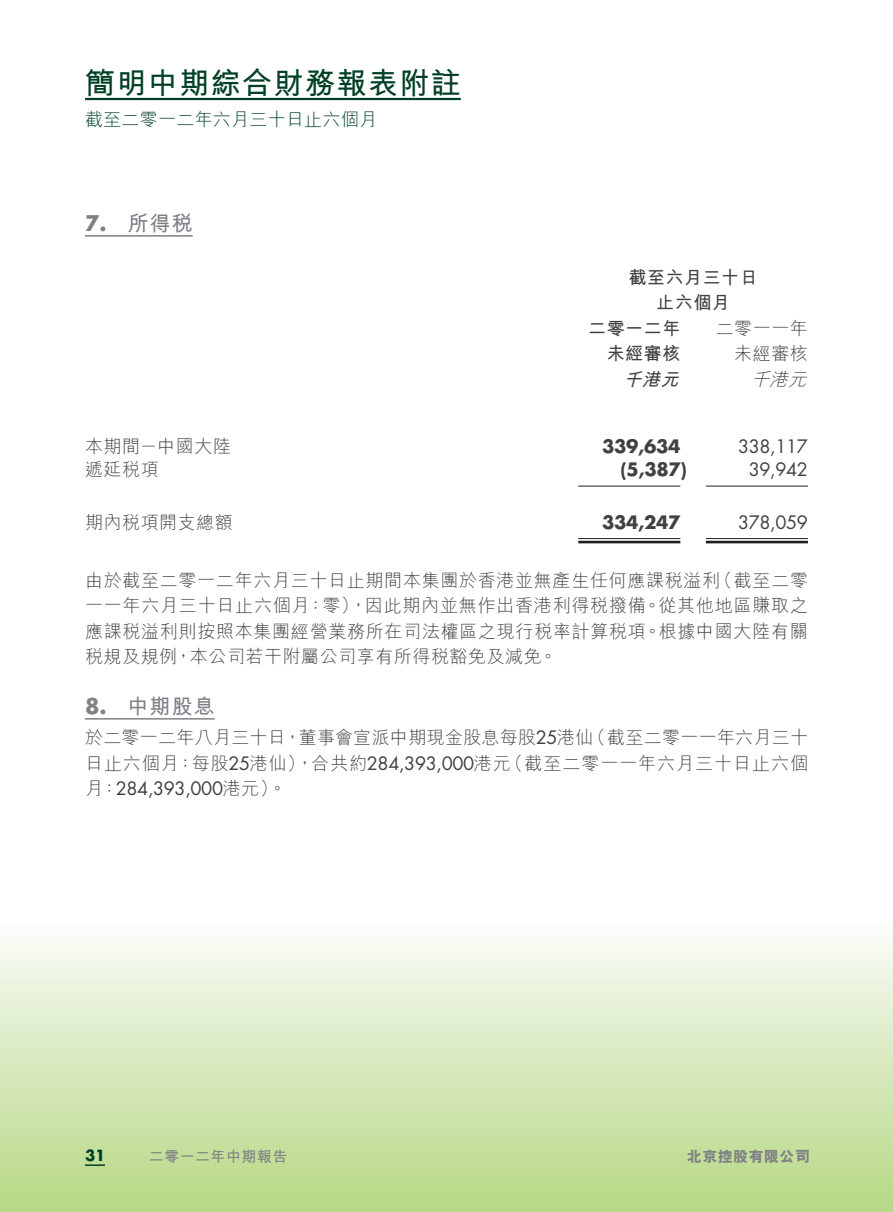
<style>
.page{position:relative;width:893px;height:1212px;background:#fff}
.page>*{position:absolute;margin:0;border:0;box-sizing:border-box;transform-origin:0 0}
.t1{font:700 30px "M Hei HK";letter-spacing:.05em;color:#014024}
.Heading_1{font:700 21px "M Hei HK";letter-spacing:.05em;color:#7f8187}
.Heading_1-2{font:700 21px "Futura Std";color:#7f8187}
.Body_Text{font:300 18px/25.5px "M Hei HK";letter-spacing:.04em;color:#414144}
.Body_Text-2{font:18px/25.5px "Futura Std";letter-spacing:-.02em;color:#414144}
.Body_Text-3{font:300 18px/25.5px "M Hei HK";letter-spacing:.015em;color:#414144}
.Body_Text-4{font:700 18px "Futura Std";letter-spacing:-.02em;color:#414144}
.Body_Text-5{font:700 18px "M Hei HK";letter-spacing:.03em;color:#414144}
.t2{font:300 18px "M Hei HK";letter-spacing:.015em;color:#014024}
.Body_Text-6{font:italic 300 18px "M Hei HK";color:#414144}
.Body_Text-7{font:italic 700 18px "M Hei HK";color:#414144}
.t3{font:700 15px "M Hei HK";letter-spacing:.03em;color:#808285}
.t4{font:800 15px "M Hei HK";letter-spacing:.03em;color:#808285}
.t5{font:700 15px "Futura Std";color:#014024}
.s1{font-family:"Futura Std";font-weight:400}
.s2{font-family:"M Hei HK";font-weight:300}
</style>
<div class="page">
<svg style="left:0;top:941px;width:893px;height:271px;background:#d6e8ba"></svg>
<hr style="left:85px;top:1164px;width:20px;height:2px;background:#014024">
<hr style="left:85px;top:98px;width:376px;height:2px;background:#014024">
<hr style="left:85px;top:235px;width:108px;height:2px;background:#7f8187">
<hr style="left:578px;top:486px;width:102px;height:1px;background:#231f20">
<hr style="left:706px;top:486px;width:102px;height:1px;background:#231f20">
<hr style="left:578px;top:538px;width:102px;height:1px;background:#231f20">
<hr style="left:578px;top:541px;width:102px;height:2px;background:#231f20">
<hr style="left:706px;top:538px;width:102px;height:1px;background:#231f20">
<hr style="left:706px;top:541px;width:102px;height:2px;background:#231f20">
<hr style="left:85px;top:718px;width:130px;height:1px;background:#7f8187">
<h1 class="t1" style="left:85px;top:62px;width:377px">簡明中期綜合財務報表附註</h1>
<p class="t2" style="left:85px;top:111px;width:294px">截至二零一二年六月三十日止六個月</p>
<p class="Heading_1-2" style="left:85px;top:210px;width:23px">7.</p>
<p class="Heading_1" style="left:128px;top:208px;width:67px">所得稅</p>
<p class="Body_Text" style="left:85px;top:433px;width:147px">本期間－中國大陸</p>
<p class="Body_Text" style="left:85px;top:456px;width:75px">遞延稅項</p>
<p class="Body_Text" style="left:85px;top:509px;width:149px">期內稅項開支總額</p>
<p class="Body_Text-5" style="left:628px;top:264px;width:131px">截至六月三十日</p>
<p class="Body_Text-5" style="left:656px;top:289px;width:75px">止六個月</p>
<p class="Body_Text" style="left:716px;top:315px;width:94px">二零一一年</p>
<p class="Body_Text-5" style="left:588px;top:315px;width:94px">二零一二年</p>
<p class="Body_Text-5" style="left:607px;top:340px;width:75px">未經審核</p>
<p class="Body_Text" style="left:734px;top:340px;width:75px">未經審核</p>
<p class="Body_Text-7" style="left:623px;top:366px;width:63px">千港元</p>
<p class="Body_Text-6" style="left:751px;top:370px;width:61px">千港元</p>
<p class="Body_Text-4" style="left:602px;top:434px;width:80px">339,634</p>
<p class="Body_Text-2" style="left:738px;top:434px;width:71px">338,117</p>
<p class="Body_Text-4" style="left:621px;top:457px;width:68px">)5,387(</p>
<p class="Body_Text-2" style="left:749px;top:456px;width:61px">39,942</p>
<p class="Body_Text-4" style="left:602px;top:510px;width:80px">334,247</p>
<p class="Body_Text-2" style="left:738px;top:510px;width:71px">378,059</p>
<p class="Body_Text" style="left:714px;top:567px;width:95px">（截至二零</p>
<p class="Body_Text" style="left:85px;top:567px;width:724px">由於截至二零一二年六月三十日止期間本集團於香港並無產生任何應課稅溢利<br>一一年六月三十日止六個月：零，）因此期內並無作出香港利得稅撥備。從其他地區賺取之應課稅溢利則按照本集團經營業務所在司法權區之現行稅率計算稅項。根據中國大陸有關稅規及規例，本公司若干附屬公司享有所得稅豁免及減免。</p>
<p class="Heading_1" style="left:128px;top:691px;width:89px">中期股息</p>
<p class="Heading_1-2" style="left:85px;top:692px;width:23px">8.</p>
<p class="Body_Text-3" style="left:588px;top:724px;width:222px">（截至二零一一年六月三十</p>
<p class="Body_Text-3" style="left:505px;top:724px;width:305px;text-indent:-420px">於二零一二年八月三十日，董事會宣派中期現金股息每股<span class="s1">25</span>港仙<br>（截至二零一一年六月三十日止六個</p>
<p class="Body_Text-2" style="left:85px;top:750px;width:427px"><span class="s2">日止六個月：每股</span>25<span class="s2">港仙，）合共約</span>284,393,000<span class="s2">港元月：</span>284,393,000<span class="s2">港元。(</span></p>
<p class="t5" style="left:85px;top:1145px;width:22px">31</p>
<p class="t3" style="left:149px;top:1145px;width:140px">二零一二年中期報告</p>
<p class="t4" style="left:687px;top:1149px;width:125px">北京控股有限公司</p>
</div>
